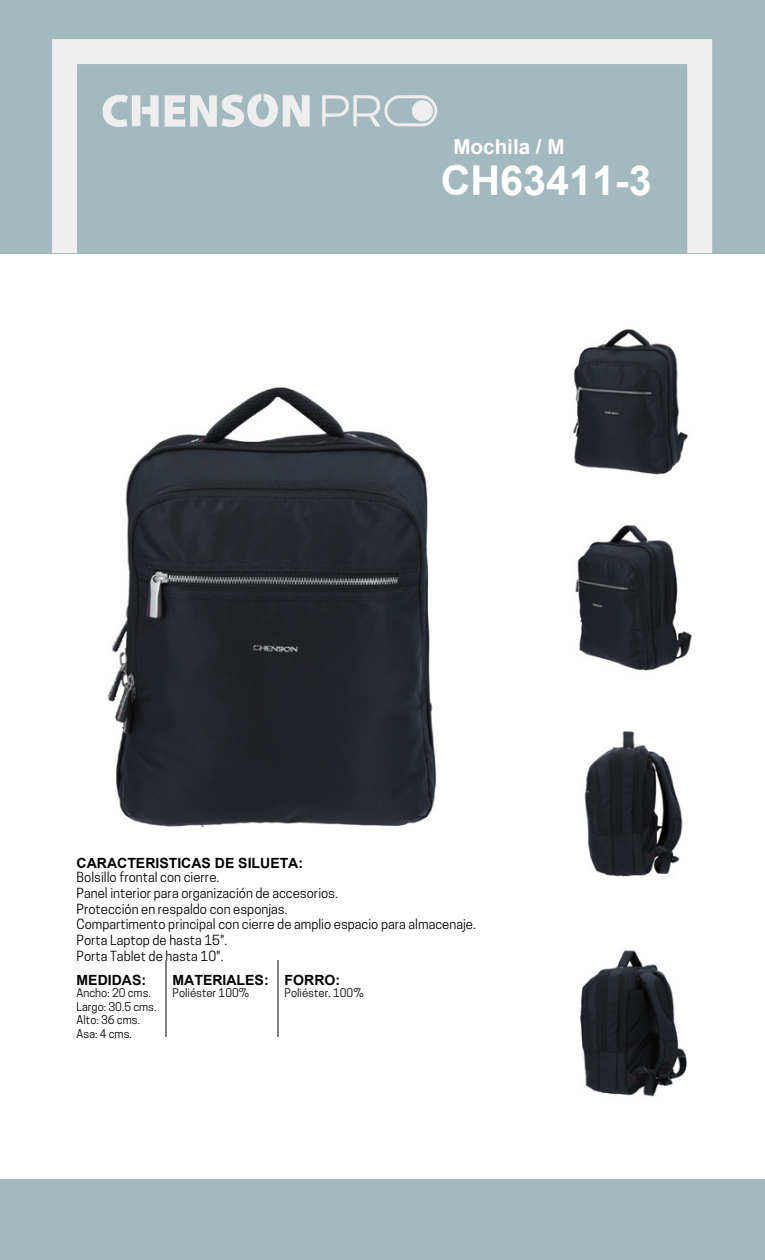
<style>
.page{position:relative;width:765px;height:1260px;background:#fff}
.page>*{position:absolute;margin:0;border:0;box-sizing:border-box;transform-origin:0 0}
.t1{font:700 41.25px "Arial";color:#fff}
.t2{font:700 20.62px "Arial";color:#fff}
.t3{font:700 14px "Arial";color:#000}
.t4{font:13.12px/15.8px "Cooper Hewitt";color:#000}
.t5{font:11.25px/13.5px "Cooper Hewitt";color:#000}
</style>
<div class="page">
<div style="left:0;top:0;width:765px;height:253px;background:#a2babe"></div>
<div style="left:0;top:1180px;width:765px;height:80px;background:#a2babe"></div>
<div style="left:52px;top:39px;width:660px;height:227px;border:25px solid #eee"></div>
<svg style="left:165px;top:94px;width:145px;height:33px"></svg>
<svg style="left:102px;top:94px;width:57px;height:33px"></svg>
<svg style="left:322px;top:95px;width:115px;height:32px"></svg>
<img style="left:108px;top:387px;width:329px;height:441px">
<img style="left:573px;top:329px;width:116px;height:146px">
<img style="left:575px;top:525px;width:117px;height:146px">
<img style="left:584px;top:731px;width:99px;height:146px">
<img style="left:580px;top:950px;width:107px;height:147px">
<svg style="left:165px;top:960px;width:1px;height:77px"></svg>
<svg style="left:277px;top:960px;width:1px;height:77px"></svg>
<h2 class="t2" style="left:453px;top:132px;width:113px">Mochila / M</h2>
<h1 class="t1" style="left:441px;top:151px;width:212px">CH63411-3</h1>
<p class="t3" style="left:77px;top:853px;width:228px">CARACTERISTICAS DE SILUETA:</p>
<p class="t4" style="left:77px;top:869px;width:401px">Bolsillo frontal con cierre.<br>Panel interior para organización de accesorios.<br>Protección en respaldo con esponjas.<br>Compartimento principal con cierre de amplio espacio para almacenaje.<br>Porta Laptop de hasta 15".<br>Porta Tablet de hasta 10".</p>
<p class="t3" style="left:77px;top:970px;width:71px">MEDIDAS:</p>
<p class="t5" style="left:77px;top:986px;width:82px">Ancho: 20 cms.<br>Largo: 30.5 cms.<br>Alto: 36 cms.<br>Asa: 4 cms.</p>
<p class="t3" style="left:173px;top:970px;width:98px">MATERIALES:</p>
<p class="t5" style="left:173px;top:986px;width:78px">Poliéster 100%</p>
<p class="t3" style="left:285px;top:970px;width:57px">FORRO:</p>
<p class="t5" style="left:285px;top:986px;width:81px">Poliéster. 100%</p>
</div>
